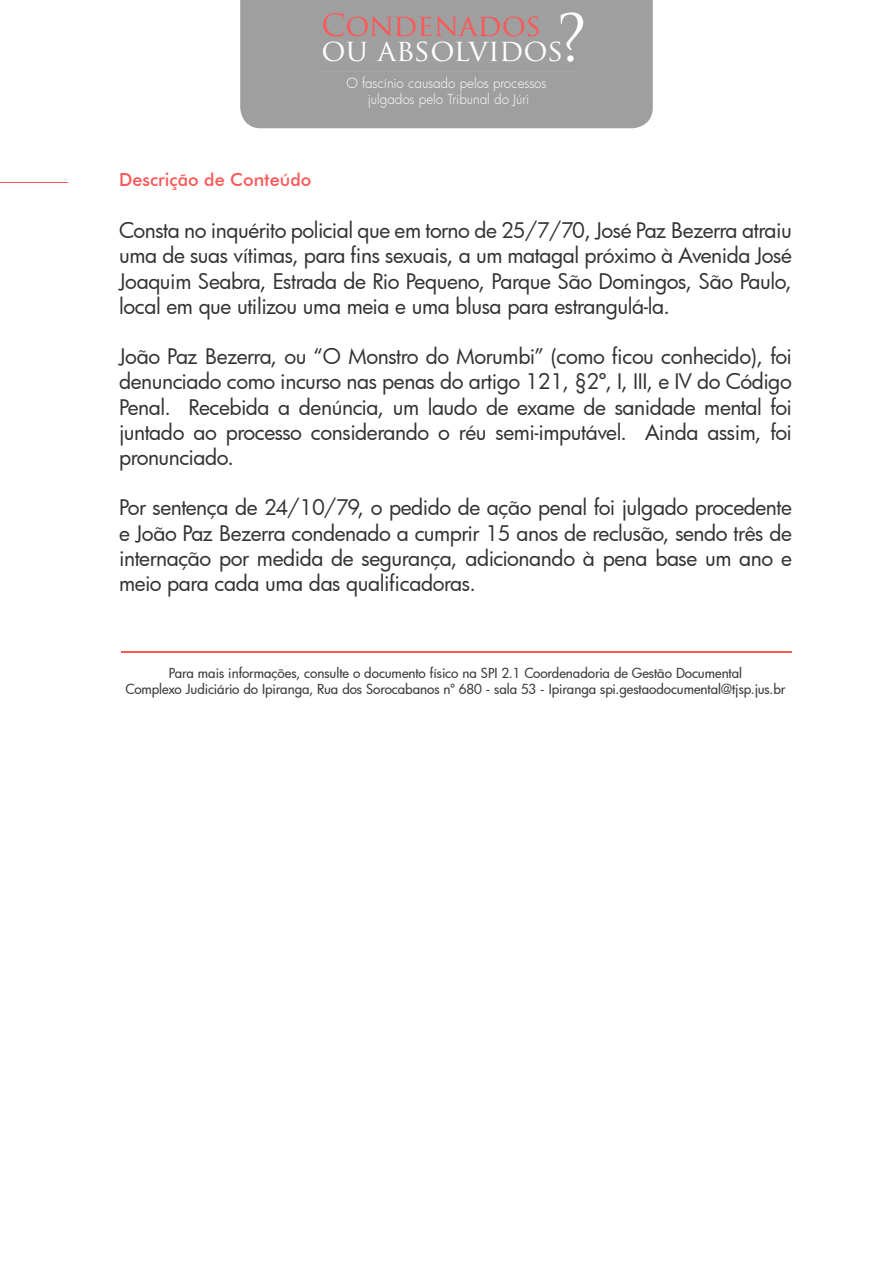
<style>
.page{position:relative;width:893px;height:1263px;background:#fff}
.page>*{position:absolute;margin:0;border:0;box-sizing:border-box;transform-origin:0 0}
.t1{font:30px/25.5px "Trajan Pro";color:#feffff}
.t2{font:21px/25.2px "Futura";letter-spacing:-.02em;color:#343134;text-align:justify}
.t3{font:500 18px "Futura BT";color:#fe5757}
.t4{font:500 13.5px "Futura";letter-spacing:-.005em;color:#3d3d3d}
.t5{font:300 13.5px/16.2px "Futura";letter-spacing:-.005em;color:#fff;text-align:center}
.s1{color:#fe5757}
.s2{font-size:63px}
</style>
<div class="page">
<div style="left:240px;top:0;width:413px;height:128px;background:#9f9f9f"></div>
<hr style="left:322px;top:71px;width:255px;height:1px;background:#a6a6a6">
<hr style="left:0;top:182px;width:68px;height:1px;background:#fe5757">
<hr style="left:121px;top:651px;width:670px;height:1px;background:#fe5757">
<h1 class="t1" style="left:322px;top:12px;width:267px"><span class="s1">CONDENADOS<br></span>OU ABSOLVIDOS<span class="s2">?</span></h1>
<p class="t5" style="left:346px;top:75px;width:202px">O fascínio causado pelos processos julgados pelo Tribunal do Júri</p>
<p class="t3" style="left:119px;top:168px;width:194px">Descrição de Conteúdo</p>
<p class="t2" style="left:119px;top:217px;width:674px">Consta no inquérito policial que em torno de 25/7/70, José Paz Bezerra atraiu uma de suas vítimas, para fins sexuais, a um matagal próximo à Avenida José Joaquim Seabra, Estrada de Rio Pequeno, Parque São Domingos, São Paulo, local em que utilizou uma meia e uma blusa para estrangulá-la.</p>
<p class="t2" style="left:119px;top:343px;width:674px">João Paz Bezerra, ou “O Monstro do Morumbi” (como ficou conhecido), foi denunciado como incurso nas penas do artigo 121, §2º, I, III, e IV do Código Penal. Recebida a denúncia, um laudo de exame de sanidade mental foi juntado ao processo considerando o réu semi-imputável. Ainda assim, foi pronunciado.</p>
<p class="t2" style="left:119px;top:495px;width:674px">Por sentença de 24/10/79, o pedido de ação penal foi julgado procedente e João Paz Bezerra condenado a cumprir 15 anos de reclusão, sendo três de internação por medida de segurança, adicionando à pena base um ano e meio para cada uma das qualificadoras.</p>
<p class="t4" style="left:169px;top:664px;width:575px">Para mais informações, consulte o documento físico na SPI 2.1 Coordenadoria de Gestão Documental</p>
<p class="t4" style="left:126px;top:680px;width:661px">Complexo Judiciário do Ipiranga, Rua dos Sorocabanos nº 680 - sala 53 - Ipiranga spi.gestaodocumental@tjsp.jus.br</p>
</div>
